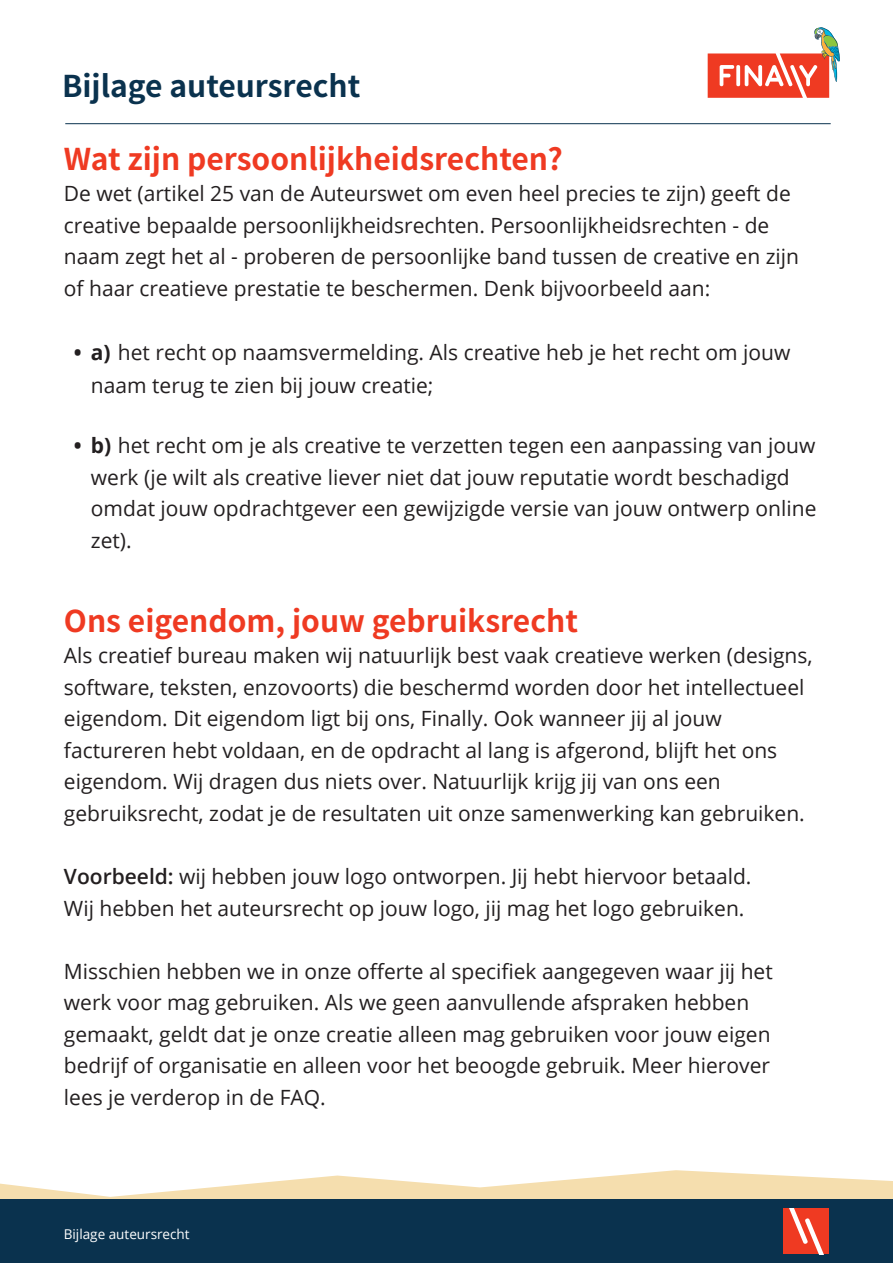
<style>
.page{position:relative;width:893px;height:1263px;background:#fff}
.page>*{position:absolute;margin:0;border:0;box-sizing:border-box;transform-origin:0 0}
.t1{font:700 30px "Noto Sans JP";color:#ef3a22}
.t2{font:700 30px "Noto Sans JP";color:#0a324e}
.t3{font:21px/31.5px "Open Sans";color:#231f20}
.t4{font:13.5px "Open Sans";color:#fff}
.s1{font-weight:700}
.s2{font-weight:600}
</style>
<div class="page">
<svg style="left:0;top:1170px;width:893px;height:29px;fill:#f5deae"></svg>
<div style="left:0;top:1199px;width:893px;height:64px;background:#0a324e"></div>
<div style="left:783px;top:1208px;width:46px;height:46px;background:#ef3a22"></div>
<svg style="left:789px;top:1208px;width:35px;height:46px"></svg>
<svg style="left:708px;top:27px;width:132px;height:71px"></svg>
<hr style="left:65px;top:123px;width:766px;height:1px;background:#0a324e">
<h1 class="t2" style="left:62px;top:69px;width:300px">Bijlage auteursrecht</h1>
<h1 class="t1" style="left:64px;top:142px;width:501px">Wat zijn persoonlijkheidsrechten?</h1>
<p class="t3" style="left:64px;top:177px;width:737px">De wet (artikel 25 van de Auteurswet om even heel precies te zijn) geeft de creative bepaalde persoonlijkheidsrechten. Persoonlijkheidsrechten - de naam zegt het al - proberen de persoonlijke band tussen de creative en zijn of haar creatieve prestatie te beschermen. Denk bijvoorbeeld aan:</p>
<p class="t3" style="left:91px;top:336px;width:701px;line-height:33px;text-indent:-17px"><span class="s1">• a)</span> het recht op naamsvermelding. Als creative heb je het recht om jouw naam terug te zien bij jouw creatie;</p>
<p class="t3" style="left:91px;top:429px;width:727px;text-indent:-17px"><span class="s1">• b)</span> het recht om je als creative te verzetten tegen een aanpassing van jouw werk (je wilt als creative liever niet dat jouw reputatie wordt beschadigd omdat jouw opdrachtgever een gewijzigde versie van jouw ontwerp online zet).</p>
<h1 class="t1" style="left:64px;top:604px;width:516px">Ons eigendom, jouw gebruiksrecht</h1>
<p class="t3" style="left:64px;top:639px;width:750px">Als creatief bureau maken wij natuurlijk best vaak creatieve werken (designs, software, teksten, enzovoorts) die beschermd worden door het intellectueel eigendom. Dit eigendom ligt bij ons, Finally. Ook wanneer jij al jouw factureren hebt voldaan, en de opdracht al lang is afgerond, blijft het ons eigendom. Wij dragen dus niets over. Natuurlijk krijg jij van ons een gebruiksrecht, zodat je de resultaten uit onze samenwerking kan gebruiken.</p>
<p class="t3" style="left:64px;top:860px;width:689px"><span class="s2">Voorbeeld:</span> wij hebben jouw logo ontworpen. Jij hebt hiervoor betaald.<br>Wij hebben het auteursrecht op jouw logo, jij mag het logo gebruiken.</p>
<p class="t3" style="left:64px;top:954px;width:710px">Misschien hebben we in onze offerte al specifiek aangegeven waar jij het werk voor mag gebruiken. Als we geen aanvullende afspraken hebben gemaakt, geldt dat je onze creatie alleen mag gebruiken voor jouw eigen bedrijf of organisatie en alleen voor het beoogde gebruik. Meer hierover lees je verderop in de FAQ.</p>
<p class="t4" style="left:64px;top:1224px;width:127px">Bijlage auteursrecht</p>
</div>
